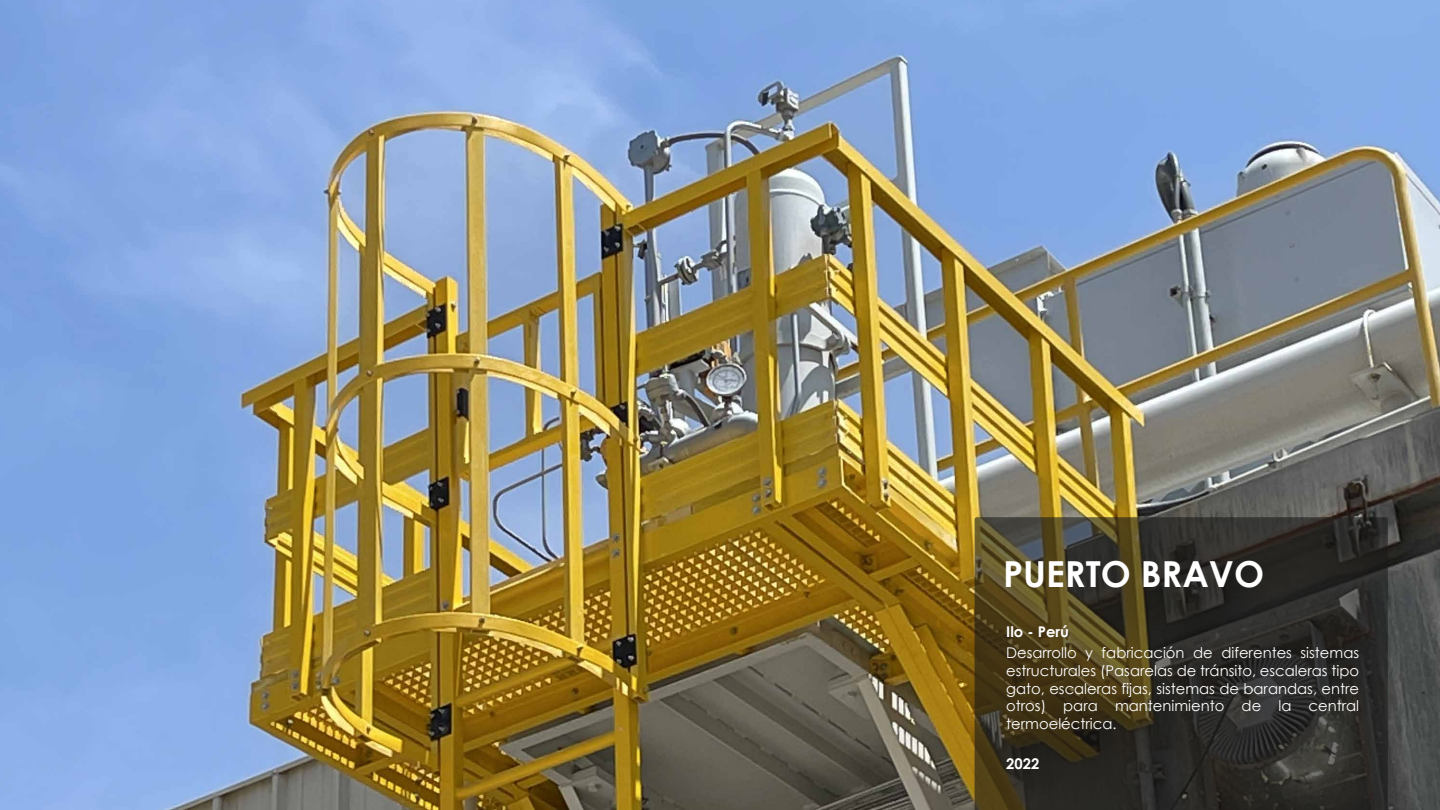
<style>
.page{position:relative;width:1440px;height:810px;background:#fff}
.page>*{position:absolute;margin:0;border:0;box-sizing:border-box;transform-origin:0 0}
.t1{font:700 35.85px "Century Gothic";color:#fff}
.t2{font:14.77px/17.7px "Century Gothic";color:#fff;text-align:justify}
.t3{font:700 14.77px "Century Gothic";color:#fff}
</style>
<div class="page">
<img style="left:0;top:0;width:1440px;height:810px">
<svg style="left:975px;top:517px;width:413px;height:293px"></svg>
<h1 class="t1" style="left:1003px;top:547px;width:262px">PUERTO BRAVO</h1>
<p class="t3" style="left:1006px;top:620px;width:64px">Ilo - Perú</p>
<p class="t2" style="left:1006px;top:644px;width:354px">Desarrollo y fabricación de diferentes sistemas estructurales (Pasarelas de tránsito, escaleras tipo gato, escaleras fijas, sistemas de barandas, entre otros) para mantenimiento de la central termoeléctrica.</p>
<p class="t3" style="left:1006px;top:752px;width:35px">2022</p>
</div>
